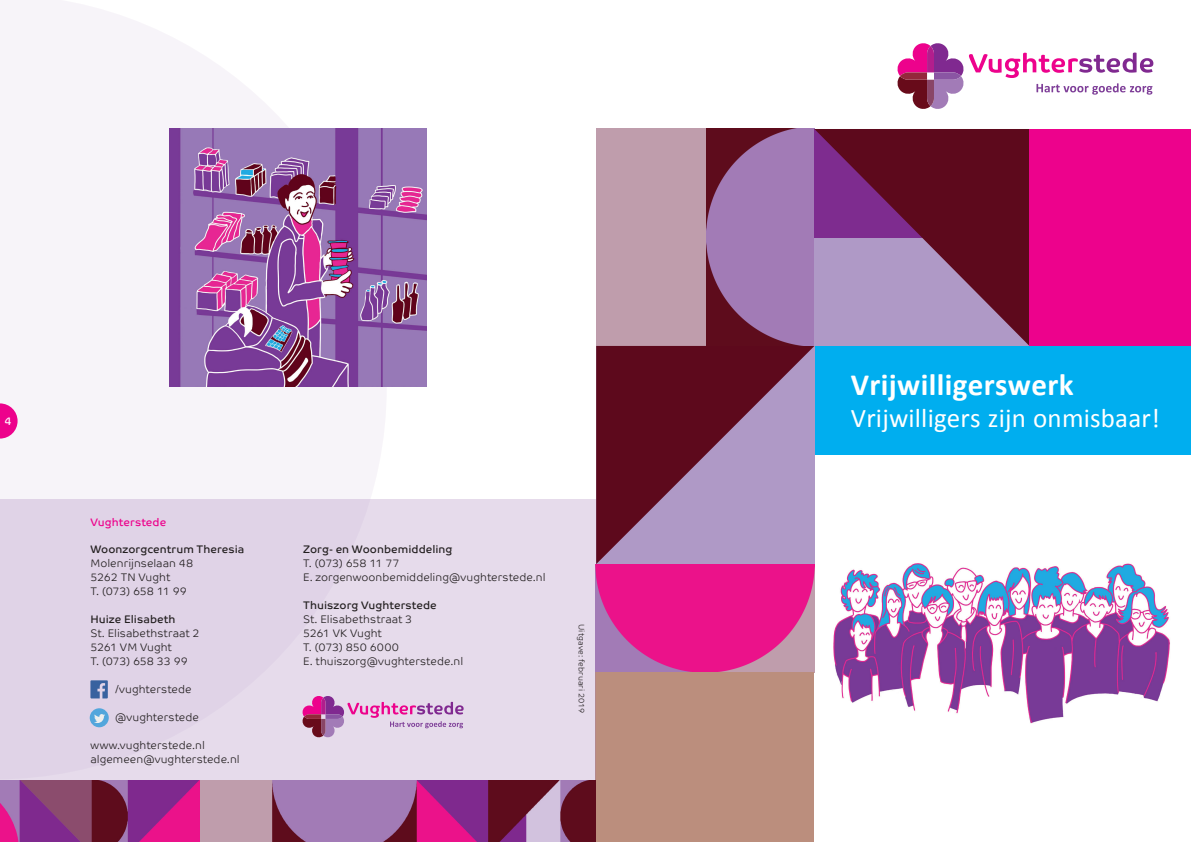
<style>
.page{position:relative;width:1191px;height:842px;background:#fff}
.page>*{position:absolute;margin:0;border:0;box-sizing:border-box;transform-origin:0 0}
.t1{font:700 31px "Calibri";letter-spacing:.01em;color:#fff}
.t2{font:27px "Calibri";letter-spacing:.005em;color:#fff}
.t3{font:300 11px/14px "Co Text";letter-spacing:.005em;color:#231f20}
.t4{font:11px "Co Text";letter-spacing:.005em;color:#231f20}
.t5{font:11px "Co Text";letter-spacing:.005em;color:#ed028c}
.t6{font:11px "Co Text";color:#fff}
.t7{font:300 8px "Co Text";letter-spacing:.02em;color:#231f20}
</style>
<div class="page">
<svg style="left:0;top:0;width:387px;height:499px;fill:#f7f4f9"></svg>
<img style="left:169px;top:129px;width:257px;height:257px">
<div style="left:814px;top:346px;width:377px;height:109px;background:#00aeef"></div>
<img style="left:814px;top:529px;width:356px;height:195px">
<svg style="left:596px;top:346px;width:218px;height:218px;background:#855070"></svg>
<img style="left:596px;top:564px;width:218px;height:109px">
<div style="left:595px;top:673px;width:219px;height:169px;background:#bb8e7d"></div>
<img style="left:706px;top:129px;width:108px;height:217px">
<svg style="left:814px;top:129px;width:215px;height:217px;background:#7f436a"></svg>
<div style="left:1029px;top:129px;width:162px;height:217px;background:#ed028c"></div>
<svg style="left:897px;top:43px;width:256px;height:66px"></svg>
<div style="left:0;top:499px;width:596px;height:343px;background:#e6dbeb"></div>
<img style="left:0;top:780px;width:596px;height:62px">
<svg style="left:302px;top:696px;width:161px;height:41px"></svg>
<svg style="left:90px;top:680px;width:18px;height:18px"></svg>
<div style="left:90px;top:708px;width:19px;height:19px;background:#52a6dc;border-radius:50%"></div>
<svg style="left:94px;top:714px;width:11px;height:9px"></svg>
<svg style="left:0;top:403px;width:18px;height:36px"></svg>
<p class="t6" style="left:5px;top:415px;width:9px">4</p>
<p class="t5" style="left:90px;top:516px;width:77px">Vughterstede</p>
<p class="t4" style="left:90px;top:543px;width:155px">Woonzorgcentrum Theresia</p>
<p class="t3" style="left:90px;top:556px;width:104px">Molenrijnselaan 48<br>5262 TN Vught<br>T. (073) 658 11 99</p>
<p class="t4" style="left:90px;top:613px;width:87px">Huize Elisabeth</p>
<p class="t3" style="left:90px;top:626px;width:111px">St. Elisabethstraat 2<br>5261 VM Vught<br>T. (073) 658 33 99</p>
<p class="t3" style="left:115px;top:682px;width:78px">/vughterstede</p>
<p class="t3" style="left:115px;top:710px;width:85px">@vughterstede</p>
<p class="t3" style="left:90px;top:738px;width:151px">www.vughterstede.nl algemeen@vughterstede.nl</p>
<p class="t4" style="left:303px;top:543px;width:151px">Zorg- en Woonbemiddeling</p>
<p class="t3" style="left:303px;top:556px;width:244px">T. (073) 658 11 77<br>E. zorgenwoonbemiddeling@vughterstede.nl</p>
<p class="t4" style="left:303px;top:599px;width:135px">Thuiszorg Vughterstede</p>
<p class="t3" style="left:303px;top:612px;width:162px">St. Elisabethstraat 3<br>5261 VK Vught<br>T. (073) 850 6000<br>E. thuiszorg@vughterstede.nl</p>
<p class="t7" style="left:586px;top:624px;width:91px;rotate:90deg">Uitgave: februari 2019</p>
<h1 class="t1" style="left:851px;top:363px;width:224px">Vrijwilligerswerk</h1>
<h2 class="t2" style="left:851px;top:400px;width:310px">Vrijwilligers zijn onmisbaar!</h2>
</div>
